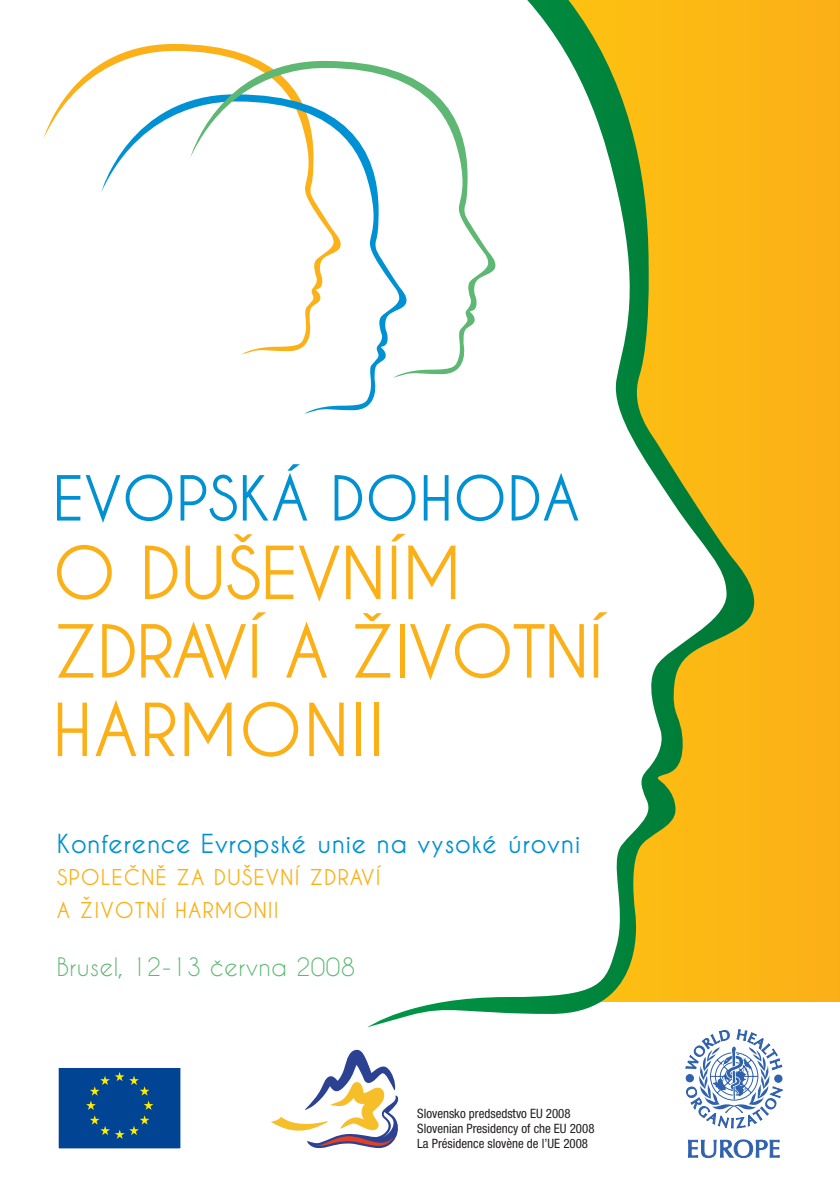
<style>
.page{position:relative;width:840px;height:1191px;background:#fff}
.page>*{position:absolute;margin:0;border:0;box-sizing:border-box;transform-origin:0 0}
.t1{font:700 72.2px/78.4px "Caviar Dreams";letter-spacing:-.01em;color:#fbb017}
.t2{font:700 61.4px "Caviar Dreams";color:#0091d3}
.t3{font:700 26px "Caviar Dreams";letter-spacing:.02em;color:#0091d3}
.t4{font:23.8px "Caviar Dreams";letter-spacing:.015em;color:#5eb773}
.t5{font:700 21.6px/32.4px "Caviar Dreams";letter-spacing:.045em;color:#fbb017}
.t6{font:condensed 13px/15px "Helvetica Neue";color:#231f20}
</style>
<div class="page">
<div style="left:0;top:0;width:839px;height:1001px;background:#fbb217"></div>
<div style="left:0;top:0;width:368px;height:1028px;background:#fff"></div>
<svg style="left:367px;top:0;width:400px;height:1027px"></svg>
<svg style="left:271px;top:1049px;width:128px;height:100px"></svg>
<div style="left:58px;top:1067px;width:123px;height:82px;background:#004493"></div>
<svg style="left:86px;top:1072px;width:67px;height:67px"></svg>
<div style="left:57px;top:1066px;width:125px;height:84px;border:2px solid #fff"></div>
<svg style="left:685px;top:1029px;width:97px;height:99px"></svg>
<div style="left:685px;top:1074px;width:8px;height:7px;background:#2f61ad;border-radius:50%"></div>
<div style="left:685px;top:1074px;width:8px;height:7px;border:1px solid #2f61ad;border-radius:50%"></div>
<div style="left:774px;top:1075px;width:7px;height:7px;background:#2f61ad;border-radius:50%"></div>
<div style="left:774px;top:1075px;width:7px;height:7px;border:1px solid #2f61ad;border-radius:50%"></div>
<svg style="left:688px;top:1139px;width:91px;height:18px"></svg>
<div style="left:43px;top:44px;width:301px;height:310px;background:#fff"></div>
<div style="left:101px;top:94px;width:309px;height:320px;background:#fff"></div>
<svg style="left:190px;top:61px;width:308px;height:317px;fill:#fff"></svg>
<svg style="left:233px;top:534px;width:19px;height:8px"></svg>
<svg style="left:362px;top:613px;width:19px;height:8px"></svg>
<svg style="left:244px;top:865px;width:6px;height:2px"></svg>
<svg style="left:83px;top:896px;width:7px;height:3px"></svg>
<h2 class="t2" style="left:52px;top:464px;width:528px">EVOPSKÁ DOHODA</h2>
<h1 class="t1" style="left:52px;top:532px;width:553px">O DUSEVNÍM<br>ZDRAVÍ A ZIVOTNÍ<br>HARMONII</h1>
<h3 class="t3" style="left:57px;top:829px;width:525px">KONFERENCE EVROPSKÉ UNIE NA VYSOKÉ ÚROVNI</h3>
<h3 class="t5" style="left:57px;top:861px;width:325px">SPOLEČNĚ ZA DUSEVNÍ ZDRAVÍ<br>A ZIVOTNÍ</h3>
<h3 class="t5" style="left:175px;top:893px;width:14px">HARMONII</h3>
<h3 class="t4" style="left:57px;top:954px;width:300px">Brusel, 12-13 června 2008</h3>
<p class="t6" style="left:417px;top:1106px;width:179px">Slovensko predsedstvo EU 2008<br>Slovenian Presidency of che EU 2008<br>La Présidence slovène de l’UE 2008</p>
</div>
